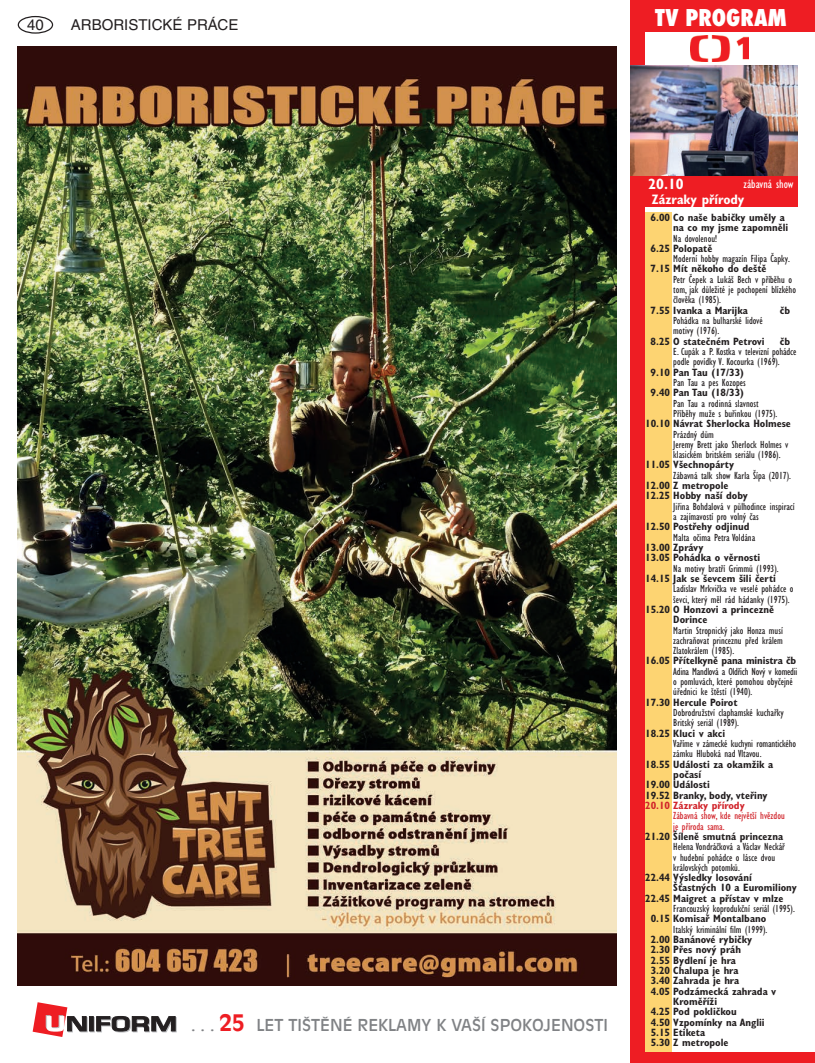
<style>
.page{position:relative;width:815px;height:1063px;background:#fff}
.page>*{position:absolute;margin:0;border:0;box-sizing:border-box;transform-origin:0 0}
.t1{font:800 condensed 22.5px "Futura";color:#fff}
.t2{font:16.25px "Antique Olive CE";color:#808285}
.t3{font:15px "Helvetica CE";color:#231f20}
.t4{font:700 condensed 15px "Gill Sans CE";color:#fff}
.t5{font:700 condensed 13.75px "Gill Sans CE";color:#fff}
.t6{font:condensed 12.5px "Gill Sans CE";color:#fff}
.t7{font:condensed 10.62px/10.4px "Gill Sans CE";color:#231f20}
.t8{font:700 condensed 10.62px/10.4px "Gill Sans CE";color:#231f20}
.t9{font:condensed 10.62px/10.4px "Gill Sans CE";color:#d1232a}
.t10{font:700 condensed 10.62px "Gill Sans CE";color:#d1232a}
.s1{font-weight:700;font-size:22.5px;color:#ee1d23}
</style>
<div class="page">
<div style="left:18px;top:16px;width:35px;height:18px;border:1px solid #231f20;border-radius:50%"></div>
<svg style="left:90px;top:1017px;width:5px;height:15px"></svg>
<svg style="left:89px;top:1016px;width:5px;height:15px"></svg>
<svg style="left:96px;top:1016px;width:81px;height:16px"></svg>
<svg style="left:33px;top:1002px;width:55px;height:35px"></svg>
<img style="left:18px;top:46px;width:599px;height:939px">
<div style="left:631px;top:0;width:184px;height:32px;background:#ee1d23"></div>
<div style="left:631px;top:175px;width:166px;height:32px;background:#ee1d23"></div>
<img style="left:690px;top:35px;width:58px;height:27px">
<div style="left:631px;top:0;width:14px;height:1063px;background:#ee1d23"></div>
<div style="left:631px;top:1052px;width:184px;height:11px;background:#ee1d23"></div>
<div style="left:645px;top:213px;width:26px;height:839px;background:#fdd472"></div>
<img style="left:631px;top:66px;width:166px;height:109px">
<h3 class="t3" style="left:27px;top:16px;width:18px">40</h3>
<h3 class="t3" style="left:71px;top:16px;width:169px">ARBORISTICKÉ PRÁCE</h3>
<h1 class="t1" style="left:655px;top:2px;width:133px">TV PROGRAM</h1>
<h2 class="t2" style="left:191px;top:1016px;width:418px">. . . <span class="s1">25</span> LET TIŠTĚNÉ REKLAMY K VAŠÍ SPOKOJENOSTI</h2>
<h3 class="t4" style="left:648px;top:175px;width:37px">20.10</h3>
<p class="t5" style="left:652px;top:191px;width:94px">Zázraky přírody</p>
<p class="t6" style="left:744px;top:176px;width:51px">zábavná show</p>
<p class="t8" style="left:673px;top:212px;width:116px;text-indent:-23px">6.00 Co naše babičky uměly a na co my jsme zapomněli</p>
<p class="t7" style="left:673px;top:233px;width:45px">Na dovolenou!</p>
<p class="t8" style="left:651px;top:243px;width:63px">6.25 Polopatě</p>
<p class="t7" style="left:673px;top:253px;width:118px">Moderní hobby magazín Filipa Čapky.</p>
<p class="t8" style="left:651px;top:264px;width:118px">7.15 Mít někoho do deště</p>
<p class="t7" style="left:673px;top:274px;width:124px">Petr Čepek a Lukáš Bech v příběhu o tom, jak důležité je pochopení blízkého člověka (1985).</p>
<p class="t8" style="left:651px;top:305px;width:99px">7.55 Ivanka a Marijka</p>
<p class="t8" style="left:780px;top:305px;width:12px">čb</p>
<p class="t7" style="left:673px;top:315px;width:91px">Pohádka na bulharské lidové motivy (1976).</p>
<p class="t8" style="left:651px;top:336px;width:116px">8.25 O statečném Petrovi</p>
<p class="t8" style="left:780px;top:336px;width:12px">čb</p>
<p class="t7" style="left:673px;top:346px;width:125px">E. Cupák a P. Kostka v televizní pohádce podle povídky V. Kocourka (1969).</p>
<p class="t8" style="left:651px;top:367px;width:95px">9.10 Pan Tau (17/33)</p>
<p class="t7" style="left:673px;top:377px;width:74px">Pan Tau a pes Kozopes</p>
<p class="t8" style="left:651px;top:388px;width:95px">9.40 Pan Tau (18/33)</p>
<p class="t7" style="left:673px;top:398px;width:106px">Pan Tau a rodinná slavnost<br>Příběhy muže s buřinkou (1975).</p>
<p class="t8" style="left:645px;top:418px;width:147px">10.10 Návrat Sherlocka Holmese</p>
<p class="t7" style="left:673px;top:429px;width:117px">Prázdný dům<br>Jeremy Brett jako Sherlock Holmes v klasickém britském seriálu (1986).</p>
<p class="t8" style="left:645px;top:460px;width:91px">11.05 Všechnopárty</p>
<p class="t7" style="left:673px;top:470px;width:119px">Zábavná talk show Karla Šípa (2017).</p>
<p class="t8" style="left:645px;top:480px;width:104px">12.00 Z metropole<br>12.25 Hobby naší doby</p>
<p class="t7" style="left:673px;top:501px;width:123px">Jiřina Bohdalová v půlhodince inspirací a zajímavostí pro volný čas</p>
<p class="t8" style="left:645px;top:522px;width:106px">12.50 Postřehy odjinud</p>
<p class="t7" style="left:673px;top:532px;width:83px">Malta očima Petra Voldána</p>
<p class="t8" style="left:645px;top:542px;width:117px">13.00 Zprávy<br>13.05 Pohádka o věrnosti</p>
<p class="t7" style="left:673px;top:563px;width:107px">Na motivy bratří Grimmů (1993).</p>
<p class="t8" style="left:645px;top:573px;width:132px">14.15 Jak se ševcem šili čerti</p>
<p class="t7" style="left:673px;top:584px;width:122px">Ladislav Mrkvička ve veselé pohádce o ševci, který měl rád hádanky (1975).</p>
<p class="t8" style="left:673px;top:604px;width:102px;text-indent:-28px">15.20 O Honzovi a princezně<br>Dorince</p>
<p class="t7" style="left:673px;top:625px;width:111px;text-align:justify">Martin Stropnický jako Honza musí zachraňovat princeznu před králem Zlatokrálem (1985).</p>
<p class="t8" style="left:645px;top:656px;width:153px">16.05 Přítelkyně pana ministra čb</p>
<p class="t7" style="left:673px;top:666px;width:126px">Adina Mandlová a Oldřich Nový v komedii o pomluvách, které pomohou obyčejné úřednici ke štěstí (1940).</p>
<p class="t8" style="left:645px;top:697px;width:94px">17.30 Hercule Poirot</p>
<p class="t7" style="left:673px;top:707px;width:112px">Dobrodružství claphamské kuchařky<br>Britský seriál (1989).</p>
<p class="t8" style="left:645px;top:728px;width:82px">18.25 Kluci v akci</p>
<p class="t7" style="left:673px;top:738px;width:124px">Vaříme v zámecké kuchyni romantického zámku Hluboká nad Vltavou.</p>
<p class="t8" style="left:645px;top:759px;width:130px">18.55 Události za okamžik a</p>
<p class="t8" style="left:673px;top:769px;width:29px">počasí</p>
<p class="t8" style="left:645px;top:780px;width:66px">19.00 Události</p>
<p class="t8" style="left:645px;top:790px;width:124px">19.52 Branky, body, vteřiny</p>
<p class="t10" style="left:645px;top:799px;width:101px">20.10 Zázraky přírody</p>
<p class="t9" style="left:673px;top:811px;width:113px">Zábavná show, kde největší hvězdou je příroda sama.</p>
<p class="t8" style="left:645px;top:831px;width:139px">21.20 Šíleně smutná princezna</p>
<p class="t7" style="left:673px;top:841px;width:113px">Helena Vondráčková a Václav Neckář v hudební pohádce o lásce dvou královských potomků.</p>
<p class="t8" style="left:645px;top:872px;width:108px">22.44 Výsledky losování</p>
<p class="t8" style="left:673px;top:883px;width:125px">Šťastných 10 a Euromiliony</p>
<p class="t8" style="left:645px;top:893px;width:140px">22.45 Maigret a přístav v mlze</p>
<p class="t7" style="left:673px;top:903px;width:123px">Francouzský koprodukční seriál (1995).</p>
<p class="t8" style="left:651px;top:914px;width:117px">0.15 Komisař Montalbano</p>
<p class="t7" style="left:673px;top:924px;width:96px">Italský kriminální film (1999).</p>
<p class="t8" style="left:651px;top:934px;width:103px">2.00 Banánové rybičky</p>
<p class="t8" style="left:651px;top:945px;width:92px">2.30 Přes nový práh</p>
<p class="t8" style="left:651px;top:955px;width:87px">2.55 Bydlení je hra</p>
<p class="t8" style="left:651px;top:965px;width:89px">3.20 Chalupa je hra</p>
<p class="t8" style="left:651px;top:976px;width:90px">3.40 Zahrada je hra</p>
<p class="t8" style="left:651px;top:986px;width:127px">4.05 Podzámecká zahrada v</p>
<p class="t8" style="left:673px;top:996px;width:45px">Kroměříži</p>
<p class="t8" style="left:651px;top:1007px;width:88px">4.25 Pod pokličkou</p>
<p class="t8" style="left:651px;top:1017px;width:115px">4.50 Vzpomínky na Anglii</p>
<p class="t8" style="left:651px;top:1027px;width:56px">5.15 Etiketa</p>
<p class="t8" style="left:651px;top:1037px;width:79px">5.30 Z metropole</p>
</div>
